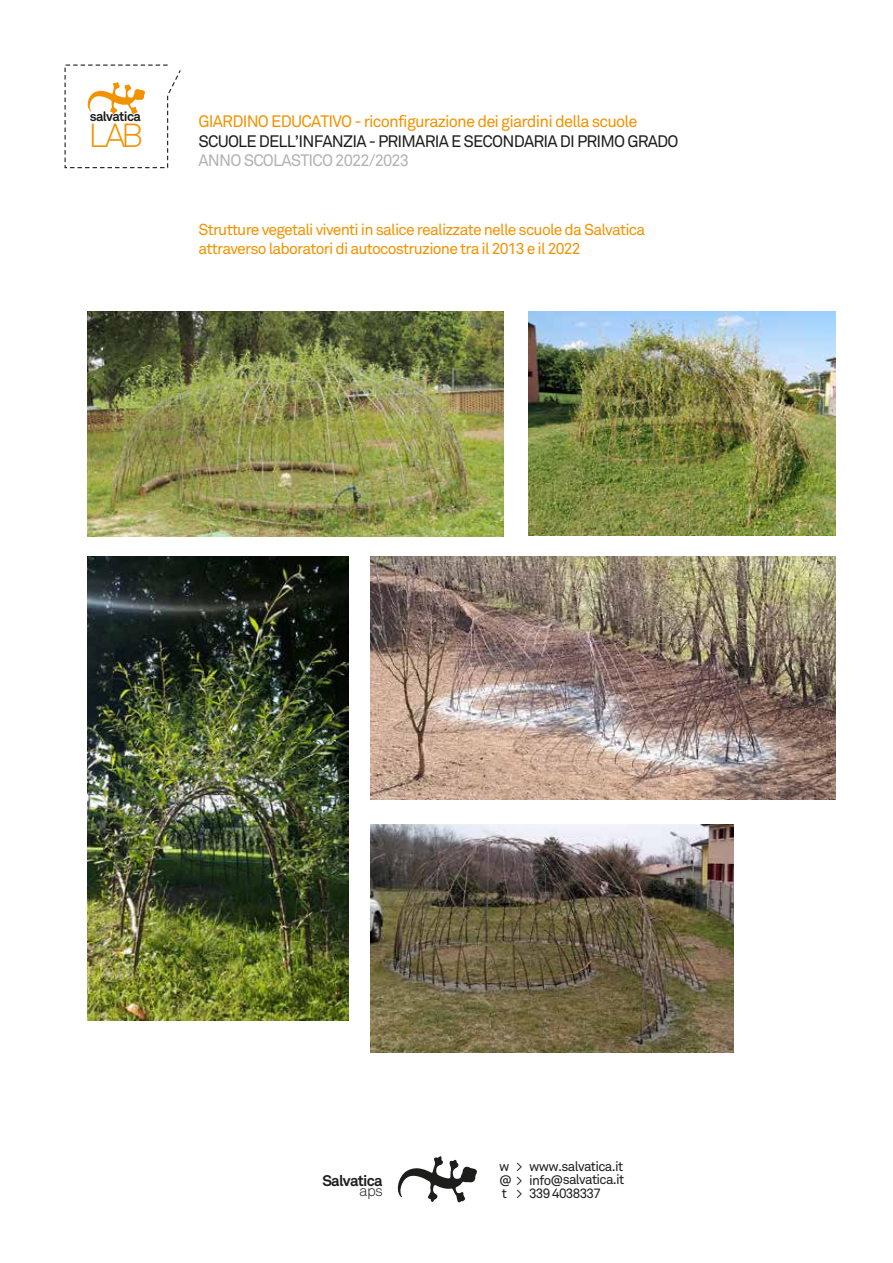
<style>
.page{position:relative;width:893px;height:1263px;background:#fff}
.page>*{position:absolute;margin:0;border:0;box-sizing:border-box;transform-origin:0 0}
.t1{font:300 33px "Akkurat";color:#f39200}
.t2{font:16.5px "Akkurat";letter-spacing:-.05em;color:#f39200}
.t3{font:16.5px "Akkurat";letter-spacing:-.05em;color:#1d1d1b}
.t4{font:16.5px "Akkurat";letter-spacing:-.05em;color:#b3b2b2}
.t5{font:15.75px/18.9px "Akkurat";letter-spacing:-.05em;color:#f39200}
.t6{font:700 15.15px "Akkurat";letter-spacing:-.055em;color:#1d1d1b}
.t7{font:300 15.15px "Akkurat";color:#1d1d1b}
.t8{font:13.5px/13.5px "Akkurat";letter-spacing:-.055em;color:#1d1d1b;text-align:justify}
.t9{font:700 13.2px "Akkurat";letter-spacing:-.05em;color:#1d1d1b}
</style>
<div class="page">
<img style="left:88px;top:311px;width:416px;height:226px">
<img style="left:88px;top:556px;width:261px;height:464px">
<img style="left:370px;top:824px;width:363px;height:229px">
<img style="left:370px;top:556px;width:465px;height:244px">
<svg style="left:64px;top:64px;width:117px;height:105px"></svg>
<svg style="left:397px;top:1156px;width:80px;height:46px"></svg>
<img style="left:528px;top:311px;width:307px;height:224px">
<p class="t9" style="left:90px;top:108px;width:52px">salvatica</p>
<h1 class="t1" style="left:89px;top:116px;width:56px">LAB</h1>
<p class="t2" style="left:199px;top:111px;width:441px">GIARDINO EDUCATIVO - riconfigurazione dei giardini della scuole</p>
<p class="t3" style="left:199px;top:131px;width:482px">SCUOLE DELL’INFANZIA - PRIMARIA E SECONDARIA DI PRIMO GRADO</p>
<p class="t4" style="left:199px;top:151px;width:212px">ANNO SCOLASTICO 2022/2023</p>
<p class="t5" style="left:198px;top:221px;width:448px">Strutture vegetali viventi in salice realizzate nelle scuole da Salvatica attraverso laboratori di autocostruzione tra il 2013 e il 2022</p>
<p class="t6" style="left:322px;top:1171px;width:62px">Salvatica</p>
<p class="t7" style="left:359px;top:1182px;width:25px">aps</p>
<p class="t8" style="left:499px;top:1160px;width:127px">w &gt; www.salvatica.it @ &gt; info@salvatica.it t &gt; 339 4038337</p>
</div>
